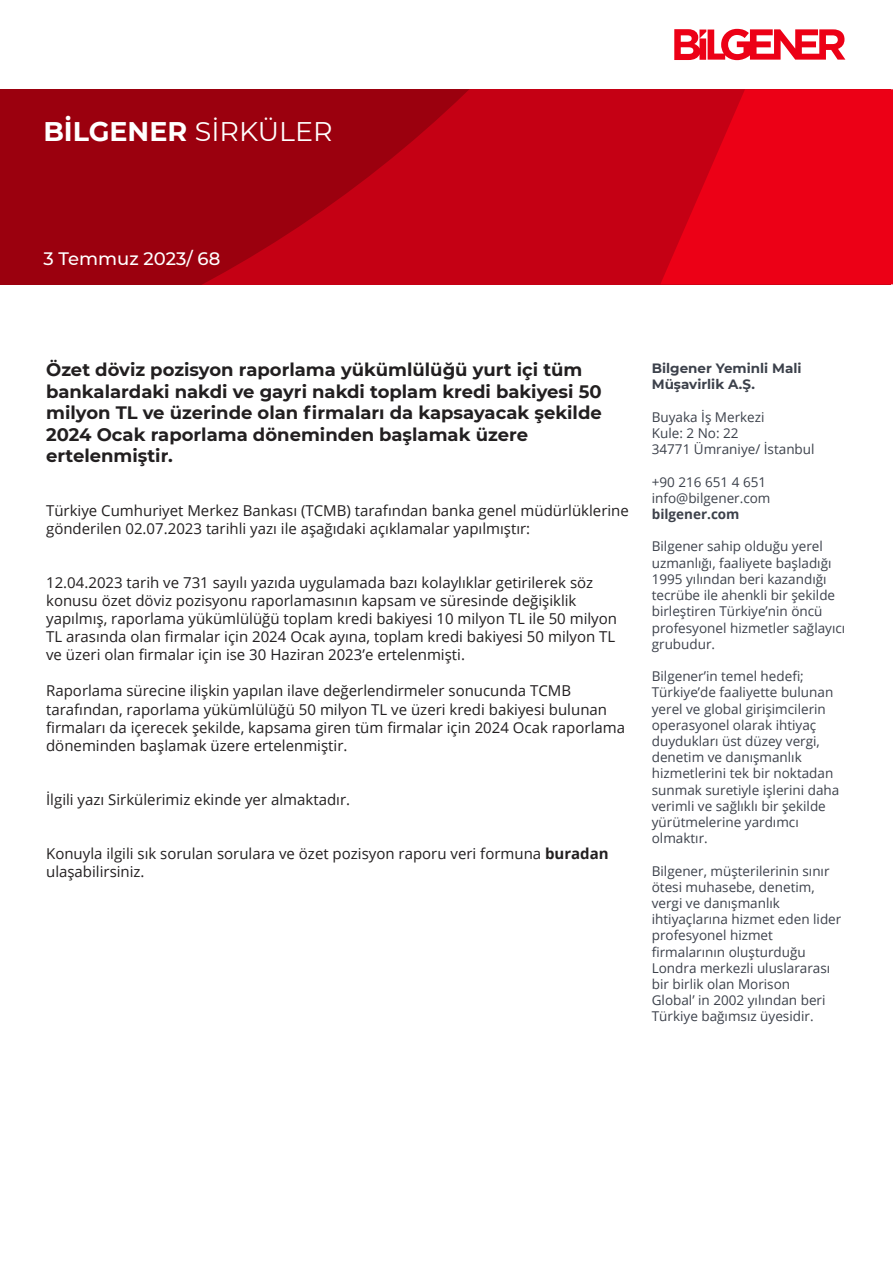
<style>
.page{position:relative;width:893px;height:1263px;background:#fff}
.page>*{position:absolute;margin:0;border:0;box-sizing:border-box;transform-origin:0 0}
.t1{font:700 43.5px "Open Sans";color:#000;scale:.1 1}
.t2{font:700 27px "Montserrat";color:#fff}
.t3{font:700 18px/21.6px "Montserrat";color:#221f20}
.t4{font:500 18px "Montserrat";color:#fff}
.t5{font:15px/18px "Open Sans";color:#221f20}
.t6{font:700 14.1px "Open Sans";color:#000}
.t7{font:13.5px/16.2px "Open Sans";color:#3c414b}
.t8{font:700 13.5px/16.2px "Montserrat";color:#3c414b}
.t9{font:700 13.5px "Open Sans";color:#3c414b}
.s1{font-weight:400}
.s2{font-weight:700}
</style>
<div class="page">
<div style="left:865px;top:89px;width:28px;height:195px;background:#ec0016"></div>
<svg style="left:0;top:89px;width:865px;height:195px;background:#b01"></svg>
<svg style="left:674px;top:29px;width:171px;height:31px"></svg>
<h2 class="t2" style="left:43px;top:112px;width:291px">BİLGENER <span class="s1">SİRKÜLER</span></h2>
<p class="t4" style="left:43px;top:246px;width:178px">3 Temmuz 2023/ 68</p>
<p class="t3" style="left:46px;top:358px;width:557px">Özet döviz pozisyon raporlama yükümlülüğü yurt içi tüm bankalardaki nakdi ve gayri nakdi toplam kredi bakiyesi 50 milyon TL ve üzerinde olan firmaları da kapsayacak şekilde 2024 Ocak raporlama döneminden başlamak üzere ertelenmiştir.</p>
<p class="t5" style="left:46px;top:502px;width:584px">Türkiye Cumhuriyet Merkez Bankası (TCMB) tarafından banka genel müdürlüklerine gönderilen 02.07.2023 tarihli yazı ile aşağıdaki açıklamalar yapılmıştır:</p>
<p class="t5" style="left:46px;top:574px;width:572px">12.04.2023 tarih ve 731 sayılı yazıda uygulamada bazı kolaylıklar getirilerek söz konusu özet döviz pozisyonu raporlamasının kapsam ve süresinde değişiklik yapılmış, raporlama yükümlülüğü toplam kredi bakiyesi 10 milyon TL ile 50 milyon TL arasında olan firmalar için 2024 Ocak ayına, toplam kredi bakiyesi 50 milyon TL ve üzeri olan firmalar için ise 30 Haziran 2023’e ertelenmişti.</p>
<p class="t5" style="left:46px;top:682px;width:580px">Raporlama sürecine ilişkin yapılan ilave değerlendirmeler sonucunda TCMB tarafından, raporlama yükümlülüğü 50 milyon TL ve üzeri kredi bakiyesi bulunan firmaları da içerecek şekilde, kapsama giren tüm firmalar için 2024 Ocak raporlama döneminden başlamak üzere ertelenmiştir.</p>
<p class="t5" style="left:46px;top:790px;width:305px">İlgili yazı Sirkülerimiz ekinde yer almaktadır.</p>
<p class="t5" style="left:46px;top:844px;width:564px">Konuyla ilgili sık sorulan sorulara ve özet pozisyon raporu veri formuna <span class="s2">buradan </span>ulaşabilirsiniz.</p>
<h1 class="t1" style="left:496px;top:820px;width:1400px">https://www.tcmbveri.gov.tr/wps/wcm/connect/srvts/duyurular</h1>
<p class="t8" style="left:652px;top:360px;width:151px">Bilgener Yeminli Mali<br>Müşavirlik A.Ş.</p>
<p class="t7" style="left:652px;top:408px;width:164px">Buyaka İş Merkezi<br>Kule: 2 No: 22<br>34771 Ümraniye/ İstanbul</p>
<p class="t7" style="left:652px;top:473px;width:120px">+90 216 651 4 651 info@bilgener.com</p>
<p class="t9" style="left:652px;top:505px;width:89px">bilgener.com</p>
<p class="t7" style="left:652px;top:538px;width:195px">Bilgener sahip olduğu yerel uzmanlığı, faaliyete başladığı<br>1995 yılından beri kazandığı tecrübe ile ahenkli bir şekilde birleştiren Türkiye’nin öncü profesyonel hizmetler sağlayıcı grubudur.</p>
<p class="t7" style="left:652px;top:668px;width:189px">Bilgener’in temel hedefi;<br>Türkiye’de faaliyette bulunan yerel ve global girişimcilerin operasyonel olarak ihtiyaç duydukları üst düzey vergi, denetim ve danışmanlık hizmetlerini tek bir noktadan sunmak suretiyle işlerini daha verimli ve sağlıklı bir şekilde yürütmelerine yardımcı olmaktır.</p>
<p class="t7" style="left:652px;top:862px;width:191px">Bilgener, müşterilerinin sınır ötesi muhasebe, denetim, vergi ve danışmanlık ihtiyaçlarına hizmet eden lider profesyonel hizmet firmalarının oluşturduğu<br>Londra merkezli uluslararası bir birlik olan Morison<br>Global’ in 2002 yılından beri<br>Türkiye bağımsız üyesidir.</p>
<p class="t6" style="left:646px;top:505px;width:134px">www.bilgener.com</p>
</div>
